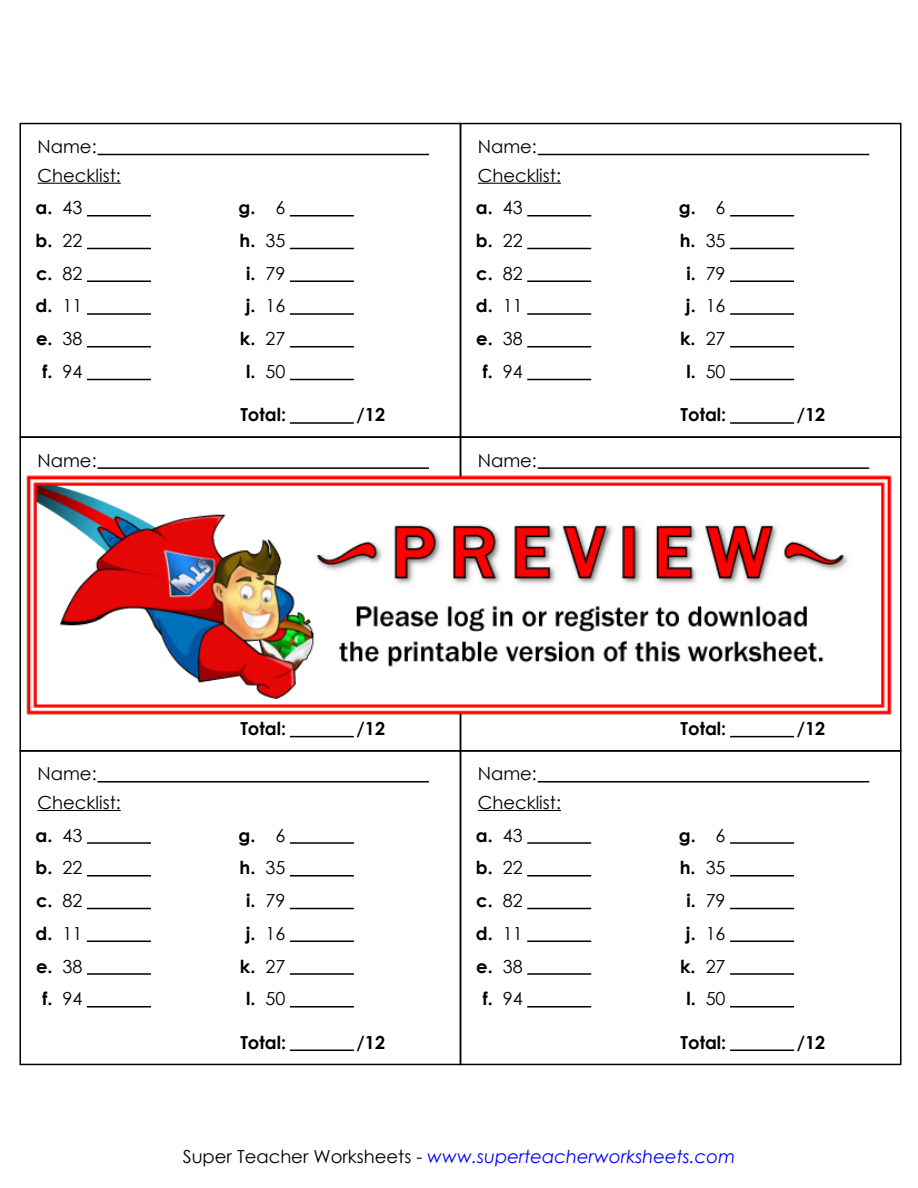
<style>
.page{position:relative;width:918px;height:1188px;background:#fff}
.page>*{position:absolute;margin:0;border:0;box-sizing:border-box;transform-origin:0 0}
.t1{font:700 18px/32.7px "Century Gothic 2";color:#000;text-align:center}
.t2{font:18px "Century Gothic 2";color:#000}
.t3{font:italic 18px "Century Gothic 2";color:#00f}
.s1{font-weight:400}
.s2{font-style:normal;color:#000}
</style>
<div class="page">
<div style="left:20px;top:123px;width:441px;height:315px;border:2px solid #000"></div>
<hr style="left:87px;top:215px;width:64px;height:2px;background:#000">
<hr style="left:87px;top:248px;width:64px;height:1px;background:#000">
<hr style="left:87px;top:280px;width:64px;height:2px;background:#000">
<hr style="left:87px;top:313px;width:64px;height:2px;background:#000">
<hr style="left:87px;top:346px;width:64px;height:1px;background:#000">
<hr style="left:87px;top:379px;width:64px;height:1px;background:#000">
<hr style="left:290px;top:215px;width:64px;height:2px;background:#000">
<hr style="left:290px;top:248px;width:64px;height:1px;background:#000">
<hr style="left:290px;top:280px;width:64px;height:2px;background:#000">
<hr style="left:290px;top:313px;width:64px;height:2px;background:#000">
<hr style="left:290px;top:346px;width:64px;height:1px;background:#000">
<hr style="left:290px;top:379px;width:64px;height:1px;background:#000">
<hr style="left:290px;top:422px;width:64px;height:2px;background:#000">
<hr style="left:37px;top:183px;width:84px;height:1px;background:#000">
<hr style="left:97px;top:154px;width:332px;height:1px;background:#000">
<div style="left:460px;top:123px;width:441px;height:315px;border:2px solid #000"></div>
<hr style="left:527px;top:215px;width:64px;height:2px;background:#000">
<hr style="left:527px;top:248px;width:64px;height:1px;background:#000">
<hr style="left:527px;top:280px;width:64px;height:2px;background:#000">
<hr style="left:527px;top:313px;width:64px;height:2px;background:#000">
<hr style="left:527px;top:346px;width:64px;height:1px;background:#000">
<hr style="left:527px;top:379px;width:64px;height:1px;background:#000">
<hr style="left:730px;top:215px;width:64px;height:2px;background:#000">
<hr style="left:730px;top:248px;width:64px;height:1px;background:#000">
<hr style="left:730px;top:280px;width:64px;height:2px;background:#000">
<hr style="left:730px;top:313px;width:64px;height:2px;background:#000">
<hr style="left:730px;top:346px;width:64px;height:1px;background:#000">
<hr style="left:730px;top:379px;width:64px;height:1px;background:#000">
<hr style="left:730px;top:422px;width:64px;height:2px;background:#000">
<hr style="left:478px;top:183px;width:83px;height:1px;background:#000">
<hr style="left:538px;top:154px;width:331px;height:1px;background:#000">
<hr style="left:290px;top:736px;width:64px;height:1px;background:#000">
<hr style="left:97px;top:467px;width:332px;height:2px;background:#000">
<hr style="left:730px;top:736px;width:64px;height:1px;background:#000">
<hr style="left:538px;top:467px;width:331px;height:2px;background:#000">
<div style="left:20px;top:750px;width:441px;height:315px;border:2px solid #000"></div>
<hr style="left:87px;top:842px;width:64px;height:2px;background:#000">
<hr style="left:87px;top:875px;width:64px;height:2px;background:#000">
<hr style="left:87px;top:908px;width:64px;height:1px;background:#000">
<hr style="left:87px;top:941px;width:64px;height:1px;background:#000">
<hr style="left:87px;top:973px;width:64px;height:2px;background:#000">
<hr style="left:87px;top:1006px;width:64px;height:2px;background:#000">
<hr style="left:290px;top:842px;width:64px;height:2px;background:#000">
<hr style="left:290px;top:875px;width:64px;height:2px;background:#000">
<hr style="left:290px;top:908px;width:64px;height:1px;background:#000">
<hr style="left:290px;top:941px;width:64px;height:1px;background:#000">
<hr style="left:290px;top:973px;width:64px;height:2px;background:#000">
<hr style="left:290px;top:1006px;width:64px;height:2px;background:#000">
<hr style="left:290px;top:1050px;width:64px;height:1px;background:#000">
<hr style="left:37px;top:810px;width:84px;height:1px;background:#000">
<hr style="left:97px;top:781px;width:332px;height:2px;background:#000">
<div style="left:460px;top:750px;width:441px;height:315px;border:2px solid #000"></div>
<hr style="left:527px;top:842px;width:64px;height:2px;background:#000">
<hr style="left:527px;top:875px;width:64px;height:2px;background:#000">
<hr style="left:527px;top:908px;width:64px;height:1px;background:#000">
<hr style="left:527px;top:941px;width:64px;height:1px;background:#000">
<hr style="left:527px;top:973px;width:64px;height:2px;background:#000">
<hr style="left:527px;top:1006px;width:64px;height:2px;background:#000">
<hr style="left:730px;top:842px;width:64px;height:2px;background:#000">
<hr style="left:730px;top:875px;width:64px;height:2px;background:#000">
<hr style="left:730px;top:908px;width:64px;height:1px;background:#000">
<hr style="left:730px;top:941px;width:64px;height:1px;background:#000">
<hr style="left:730px;top:973px;width:64px;height:2px;background:#000">
<hr style="left:730px;top:1006px;width:64px;height:2px;background:#000">
<hr style="left:730px;top:1050px;width:64px;height:1px;background:#000">
<hr style="left:478px;top:810px;width:83px;height:1px;background:#000">
<hr style="left:538px;top:781px;width:331px;height:2px;background:#000">
<img style="left:19px;top:470px;width:873px;height:248px">
<p class="t2" style="left:37px;top:134px;width:61px">Name:</p>
<p class="t2" style="left:478px;top:134px;width:61px">Name:</p>
<p class="t2" style="left:37px;top:162px;width:85px">Checklist:</p>
<p class="t2" style="left:478px;top:162px;width:85px">Checklist:</p>
<p class="t1" style="left:36px;top:191px;width:48px">a. <span class="s1">43 </span>b. <span class="s1">22 </span>c. <span class="s1">82 </span>d. <span class="s1">11 </span>e. <span class="s1">38 </span>f. <span class="s1">94</span></p>
<p class="t1" style="left:239px;top:191px;width:48px">g. <span class="s1">6 </span>h. <span class="s1">35 </span>i. <span class="s1">79 </span>j. <span class="s1">16 </span>k. <span class="s1">27 </span>l. <span class="s1">50</span></p>
<p class="t1" style="left:240px;top:398px;width:47px">Total:</p>
<p class="t1" style="left:357px;top:398px;width:30px">/12</p>
<p class="t1" style="left:476px;top:191px;width:48px">a. <span class="s1">43 </span>b. <span class="s1">22 </span>c. <span class="s1">82 </span>d. <span class="s1">11 </span>e. <span class="s1">38 </span>f. <span class="s1">94</span></p>
<p class="t1" style="left:679px;top:191px;width:48px">g. <span class="s1">6 </span>h. <span class="s1">35 </span>i. <span class="s1">79 </span>j. <span class="s1">16 </span>k. <span class="s1">27 </span>l. <span class="s1">50</span></p>
<p class="t1" style="left:681px;top:398px;width:47px">Total:</p>
<p class="t1" style="left:797px;top:398px;width:30px">/12</p>
<p class="t2" style="left:37px;top:448px;width:61px">Name:</p>
<p class="t2" style="left:478px;top:448px;width:61px">Name:</p>
<p class="t1" style="left:240px;top:711px;width:47px">Total:</p>
<p class="t1" style="left:357px;top:711px;width:30px">/12</p>
<p class="t1" style="left:681px;top:711px;width:47px">Total:</p>
<p class="t1" style="left:797px;top:711px;width:30px">/12</p>
<p class="t2" style="left:37px;top:761px;width:61px">Name:</p>
<p class="t2" style="left:478px;top:761px;width:61px">Name:</p>
<p class="t2" style="left:37px;top:790px;width:85px">Checklist:</p>
<p class="t2" style="left:478px;top:790px;width:85px">Checklist:</p>
<p class="t1" style="left:36px;top:818px;width:48px">a. <span class="s1">43 </span>b. <span class="s1">22 </span>c. <span class="s1">82 </span>d. <span class="s1">11 </span>e. <span class="s1">38 </span>f. <span class="s1">94</span></p>
<p class="t1" style="left:239px;top:818px;width:48px">g. <span class="s1">6 </span>h. <span class="s1">35 </span>i. <span class="s1">79 </span>j. <span class="s1">16 </span>k. <span class="s1">27 </span>l. <span class="s1">50</span></p>
<p class="t1" style="left:240px;top:1025px;width:47px">Total:</p>
<p class="t1" style="left:357px;top:1025px;width:30px">/12</p>
<p class="t1" style="left:476px;top:818px;width:48px">a. <span class="s1">43 </span>b. <span class="s1">22 </span>c. <span class="s1">82 </span>d. <span class="s1">11 </span>e. <span class="s1">38 </span>f. <span class="s1">94</span></p>
<p class="t1" style="left:679px;top:818px;width:48px">g. <span class="s1">6 </span>h. <span class="s1">35 </span>i. <span class="s1">79 </span>j. <span class="s1">16 </span>k. <span class="s1">27 </span>l. <span class="s1">50</span></p>
<p class="t1" style="left:681px;top:1025px;width:47px">Total:</p>
<p class="t1" style="left:797px;top:1025px;width:30px">/12</p>
<p class="t3" style="left:183px;top:1144px;width:554px"><span class="s2">Super Teacher Worksheets -</span> www.superteacherworksheets.com</p>
</div>
